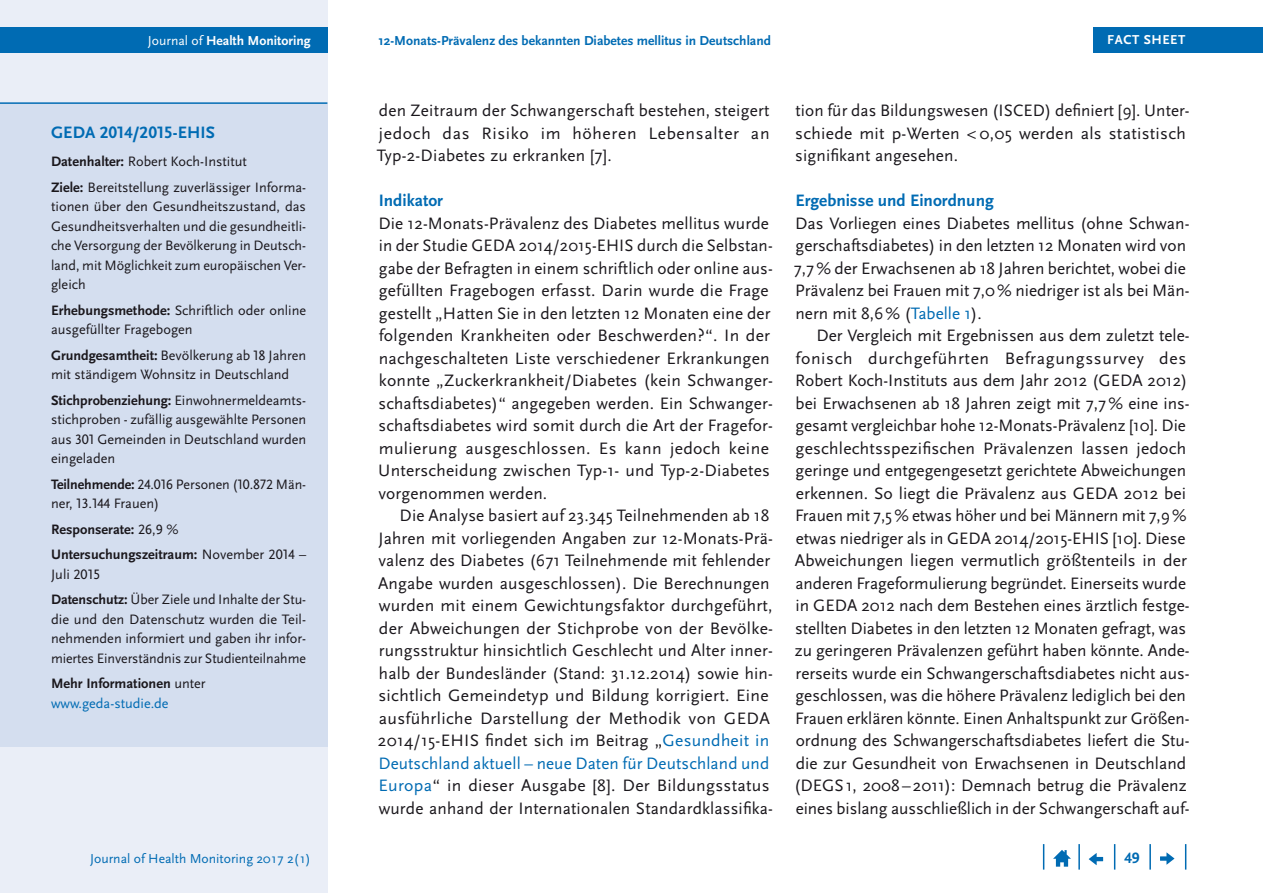
<style>
.page{position:relative;width:1263px;height:893px;background:#fff}
.page>*{position:absolute;margin:0;border:0;box-sizing:border-box;transform-origin:0 0}
.Copy_Einzug{font:17.25px/22.5px "Scala Sans Pro";letter-spacing:.005em;color:#1a171c}
.Copy{font:17.25px/22.5px "Scala Sans Pro";letter-spacing:.01em;color:#1a171c}
.t1{font:700 17.25px "Scala Sans Pro";color:#006bb3}
.t2{font:700 15.75px "Scala Sans Pro";color:#006bb3}
.BU_Quellenangabe{font:14.25px/19.5px "Scala Sans Pro";color:#1a171c;text-align:justify}
.BU_Quellenangabe-2{font:700 14.25px/19.5px "Scala Sans Pro";color:#1a171c}
.BU_Quellenangabe-3{font:14.25px/19.5px "Scala Sans Pro";color:#006bb3}
.t3{font:700 13.65px "Scala Sans Pro";color:#006bb3}
.t4{font:13.65px "Scala Sans Pro";color:#006bb3}
.t5{font:700 13.65px "Scala Sans Pro";color:#fff}
.t6{font:700 13.5px "Scala Sans Pro";letter-spacing:.04em;color:#fff}
.s1{font-weight:400}
.s2{font-weight:700}
.s3{font-weight:700;color:#1a171c}
.s4{color:#1a171c}
.s5{color:#006bb3}
</style>
<div class="page">
<div style="left:0;top:0;width:327px;height:893px;background:#eaeef7"></div>
<div style="left:0;top:28px;width:327px;height:25px;background:#006bb3"></div>
<svg style="left:1185px;top:844px;width:1px;height:26px"></svg>
<hr style="left:1149px;top:844px;width:2px;height:26px;background:#006bb3">
<svg style="left:1114px;top:844px;width:1px;height:26px"></svg>
<hr style="left:1078px;top:844px;width:2px;height:26px;background:#006bb3">
<svg style="left:1043px;top:844px;width:1px;height:26px"></svg>
<svg style="left:1053px;top:850px;width:18px;height:17px"></svg>
<svg style="left:1089px;top:853px;width:14px;height:12px"></svg>
<svg style="left:1160px;top:852px;width:14px;height:13px"></svg>
<div style="left:1093px;top:28px;width:170px;height:25px;background:#006bb3"></div>
<div style="left:0;top:104px;width:327px;height:642px;background:#d4deef"></div>
<hr style="left:0;top:102px;width:327px;height:2px;background:#006bb3">
<p class="t5" style="left:148px;top:33px;width:164px"><span class="s1">Journal of</span> Health Monitoring</p>
<h2 class="t1" style="left:51px;top:122px;width:165px">GEDA 2014/2015-EHIS</h2>
<p class="BU_Quellenangabe" style="left:51px;top:152px;width:197px"><span class="s2">Datenhalter:</span> Robert Koch-Institut</p>
<p class="BU_Quellenangabe" style="left:51px;top:177px;width:257px"><span class="s2">Ziele:</span> Bereitstellung zuverlässiger Informa&shy;tionen über den Gesundheitszustand, das Gesundheitsverhalten und die gesundheitli&shy;che Versorgung der Bevölkerung in Deutsch&shy;land, mit Möglichkeit zum europäischen Ver&shy;gleich</p>
<p class="BU_Quellenangabe" style="left:51px;top:300px;width:257px"><span class="s2">Erhebungsmethode:</span> Schriftlich oder online ausgefüllter Fragebogen</p>
<p class="BU_Quellenangabe" style="left:51px;top:345px;width:257px"><span class="s2">Grundgesamtheit:</span> Bevölkerung ab 18 Jahren mit ständigem Wohnsitz in Deutschland</p>
<p class="BU_Quellenangabe" style="left:51px;top:390px;width:257px"><span class="s2">Stichprobenziehung:</span> Einwohnermeldeamts&shy;stichproben - zufällig ausgewählte Personen aus 301 Gemeinden in Deutschland wurden eingeladen</p>
<p class="BU_Quellenangabe" style="left:51px;top:474px;width:257px"><span class="s2">Teilnehmende:</span> 24.016 Personen (10.872 Män&shy;ner, 13.144 Frauen)</p>
<p class="BU_Quellenangabe-2" style="left:51px;top:520px;width:129px">Responserate: <span class="s1">26,9 %</span></p>
<p class="BU_Quellenangabe-2" style="left:51px;top:545px;width:257px">Untersuchungszeitraum: <span class="s1">November 2014 –<br>Juli 2015</span></p>
<p class="BU_Quellenangabe" style="left:51px;top:590px;width:257px"><span class="s2">Datenschutz:</span> Über Ziele und Inhalte der Stu&shy;die und den Datenschutz wurden die Teil&shy;nehmenden informiert und gaben ihr infor&shy;miertes Einverständnis zur Studienteilnahme</p>
<p class="BU_Quellenangabe-3" style="left:51px;top:674px;width:156px"><span class="s3">Mehr Informationen</span> <span class="s4">unter </span>www.geda-studie.de</p>
<p class="t3" style="left:378px;top:33px;width:394px">12-Monats-Prävalenz des bekannten Diabetes mellitus in Deutschland</p>
<p class="t6" style="left:1107px;top:32px;width:80px">FACT SHEET</p>
<p class="Copy_Einzug" style="left:377px;top:99px;width:394px;text-align:justify">den Zeitraum der Schwangerschaft bestehen, steigert jedoch das Risiko im höheren Lebensalter an Typ-2-Diabetes zu erkranken [7].</p>
<h2 class="t1" style="left:379px;top:190px;width:66px">Indikator</h2>
<p class="Copy" style="left:378px;top:212px;width:396px">Die 12-Monats-Prävalenz des Diabetes mellitus wurde in der Studie GEDA 2014/2015-EHIS durch die Selbstan&shy;gabe der Befragten in einem schriftlich oder online aus&shy;gefüllten Fragebogen erfasst. Darin wurde die Frage gestellt „Hatten Sie in den letzten 12 Monaten eine der folgenden Krankheiten oder Beschwerden?“. In der nachgeschalteten Liste verschiedener Erkrankungen konnte „Zuckerkrankheit/Diabetes (kein Schwanger&shy;schaftsdiabetes)“ angegeben werden. Ein Schwanger&shy;schaftsdiabetes wird somit durch die Art der Fragefor&shy;mulierung ausgeschlossen. Es kann jedoch keine Unterscheidung zwischen Typ-1- und Typ-2-Diabetes vorgenommen werden.</p>
<p class="Copy_Einzug" style="left:378px;top:504px;width:396px;text-indent:22px">Die Analyse basiert auf 23.345 Teilnehmenden ab 18<br>Jahren mit vorliegenden Angaben zur 12-Monats-Prä&shy;valenz des Diabetes (671 Teilnehmende mit fehlender Angabe wurden ausgeschlossen). Die Berechnungen wurden mit einem Gewichtungsfaktor durchgeführt, der Abweichungen der Stichprobe von der Bevölke&shy;rungsstruktur hinsichtlich Geschlecht und Alter inner&shy;halb der Bundesländer (Stand: 31.12.2014) sowie hin&shy;sichtlich Gemeindetyp und Bildung korrigiert. Eine ausführliche Darstellung der Methodik von GEDA 2014/15-EHIS findet sich im Beitrag „<span class="s5">Gesundheit in Deutschland aktuell – neue Daten für Deutschland und Europa</span>“ in dieser Ausgabe [8]. Der Bildungsstatus wurde anhand der Internationalen Standardklassifika-</p>
<p class="Copy_Einzug" style="left:795px;top:99px;width:396px">tion für das Bildungswesen (ISCED) definiert [9]. Unter&shy;schiede mit p-Werten &lt; 0,05 werden als statistisch signifikant angesehen.</p>
<h2 class="t1" style="left:795px;top:190px;width:200px">Ergebnisse und Einordnung</h2>
<p class="Copy" style="left:794px;top:212px;width:397px">Das Vorliegen eines Diabetes mellitus (ohne Schwan&shy;gerschaftsdiabetes) in den letzten 12 Monaten wird von 7,7% der Erwachsenen ab 18 Jahren berichtet, wobei die Prävalenz bei Frauen mit 7,0% niedriger ist als bei Män&shy;nern mit 8,6% (<span class="s5">Tabelle 1</span>).</p>
<p class="Copy_Einzug" style="left:794px;top:324px;width:397px;text-indent:22px">Der Vergleich mit Ergebnissen aus dem zuletzt tele&shy;fonisch durchgeführten Befragungssurvey des Robert Koch-Instituts aus dem Jahr 2012 (GEDA 2012) bei Erwachsenen ab 18 Jahren zeigt mit 7,7% eine ins&shy;gesamt vergleichbar hohe 12-Monats-Prävalenz [10]. Die geschlechtsspezifischen Prävalenzen lassen jedoch geringe und entgegengesetzt gerichtete Abweichungen erkennen. So liegt die Prävalenz aus GEDA 2012 bei Frauen mit 7,5% etwas höher und bei Männern mit 7,9% etwas niedriger als in GEDA 2014/2015-EHIS [10]. Diese Abweichungen liegen vermutlich größtenteils in der anderen Frageformulierung begründet. Einerseits wurde in GEDA 2012 nach dem Bestehen eines ärztlich festge&shy;stellten Diabetes in den letzten 12 Monaten gefragt, was zu geringeren Prävalenzen geführt haben könnte. Ande&shy;rerseits wurde ein Schwangerschaftsdiabetes nicht aus&shy;geschlossen, was die höhere Prävalenz lediglich bei den Frauen erklären könnte. Einen Anhaltspunkt zur Größen&shy;ordnung des Schwangerschaftsdiabetes liefert die Stu&shy;die zur Gesundheit von Erwachsenen in Deutschland (DEGS1, 2008 – 2011): Demnach betrug die Prävalenz eines bislang ausschließlich in der Schwangerschaft auf-</p>
<p class="t4" style="left:90px;top:850px;width:222px">Journal of Health Monitoring 2017 2(1)</p>
<p class="t2" style="left:1124px;top:849px;width:17px">49</p>
</div>
